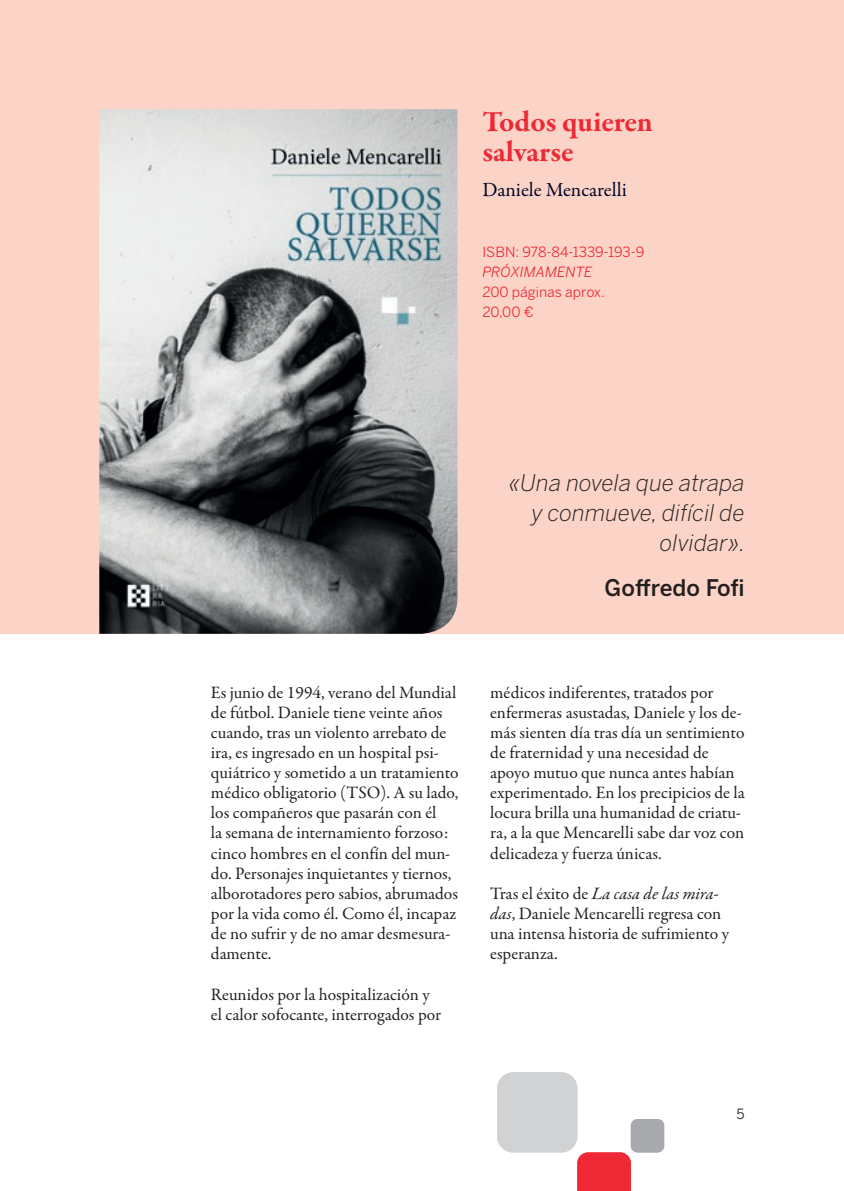
<style>
.page{position:relative;width:844px;height:1191px;background:#fff}
.page>*{position:absolute;margin:0;border:0;box-sizing:border-box;transform-origin:0 0}
.titulo{font:700 29.75px/29.8px "Garamond Premr Pro";color:#ee2834}
.t1{font:italic 300 22.75px/29.8px "Benton Sans";color:#231f20;text-align:right}
.t2{font:500 22.75px "Benton Sans";color:#231f20}
.autor{font:20.12px "Garamond Premr Pro";color:#000424}
.t3{font:17.5px/20.1px "Garamond Premr Pro";color:#231f20}
.datos{font:14px "Benton Sans";color:#ee2834}
.datos-2{font:italic 14px "Benton Sans";color:#ee2834}
.t4{font:14px "Benton Sans";color:#231f20}
.s1{font-style:italic}
</style>
<div class="page">
<div style="left:0;top:0;width:843px;height:634px;background:#fcd4c7"></div>
<div style="left:497px;top:1072px;width:80px;height:80px;background:#d1d2d4;border-radius:16px"></div>
<div style="left:577px;top:1152px;width:53px;height:39px;background:#ee2834"></div>
<div style="left:630px;top:1119px;width:34px;height:33px;background:#a8a9ad;border-radius:7px"></div>
<img style="left:99px;top:109px;width:358px;height:525px">
<p class="titulo" style="left:482px;top:107px;width:172px">Todos quieren salvarse</p>
<p class="autor" style="left:482px;top:178px;width:146px">Daniele Mencarelli</p>
<p class="datos" style="left:482px;top:243px;width:163px">ISBN: 978-84-1339-193-9</p>
<p class="datos-2" style="left:482px;top:263px;width:112px">PRÓXIMAMENTE</p>
<p class="datos" style="left:482px;top:284px;width:124px">200 páginas aprox.</p>
<p class="datos" style="left:482px;top:304px;width:53px">20,00 €</p>
<p class="t1" style="left:509px;top:468px;width:238px">«Una novela que atrapa y conmueve, difícil de olvidar».</p>
<p class="t2" style="left:604px;top:574px;width:142px">Goffredo Fofi</p>
<p class="t3" style="left:211px;top:682px;width:249px">Es junio de 1994, verano del Mundial de fútbol. Daniele tiene veinte años cuando, tras un violento arrebato de ira, es ingresado en un hospital psi&shy;quiátrico y sometido a un tratamiento médico obligatorio (TSO). A su lado, los compañeros que pasarán con él<br>la semana de internamiento forzoso: cinco hombres en el confín del mun&shy;do. Personajes inquietantes y tiernos, alborotadores pero sabios, abrumados por la vida como él. Como él, incapaz de no sufrir y de no amar desmesura&shy;damente.</p>
<p class="t3" style="left:211px;top:984px;width:232px">Reunidos por la hospitalización y el calor sofocante, interrogados por</p>
<p class="t3" style="left:490px;top:682px;width:256px">médicos indiferentes, tratados por enfermeras asustadas, Daniele y los de&shy;más sienten día tras día un sentimiento de fraternidad y una necesidad de apoyo mutuo que nunca antes habían experimentado. En los precipicios de la locura brilla una humanidad de criatu&shy;ra, a la que Mencarelli sabe dar voz con delicadeza y fuerza únicas.</p>
<p class="t3" style="left:490px;top:883px;width:240px">Tras el éxito de <span class="s1">La casa de las mira&shy;das</span>, Daniele Mencarelli regresa con una intensa historia de sufrimiento y esperanza.</p>
<p class="t4" style="left:736px;top:1105px;width:10px">5</p>
</div>
